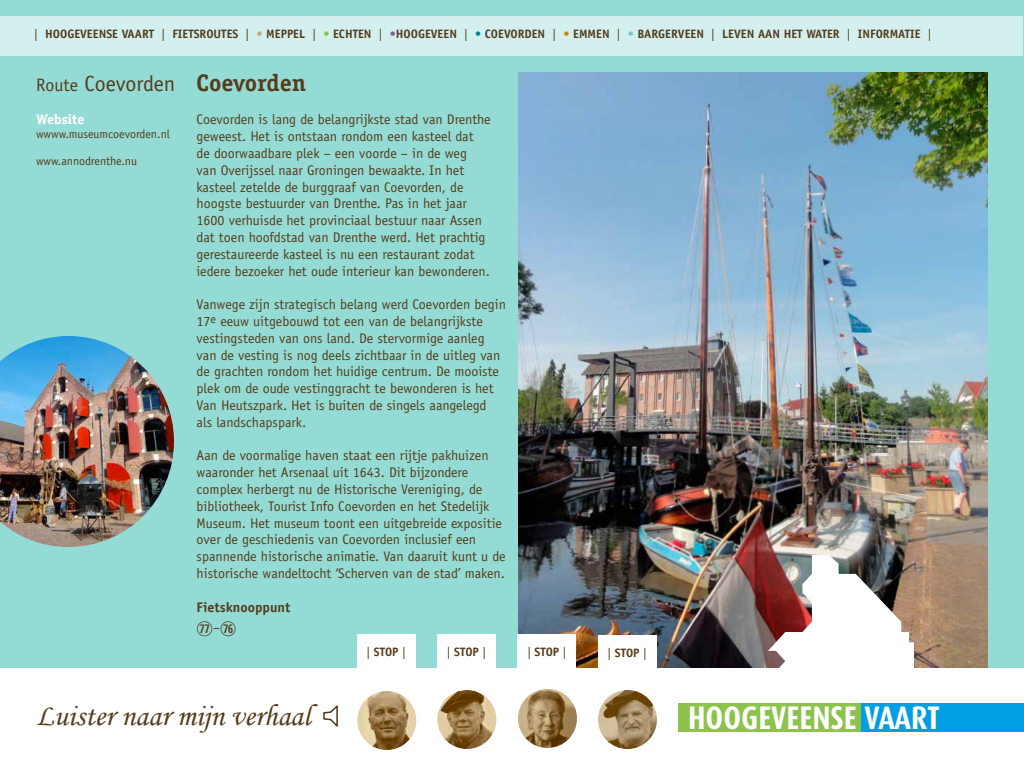
<style>
.page{position:relative;width:1024px;height:768px;background:#fff}
.page>*{position:absolute;margin:0;border:0;box-sizing:border-box;transform-origin:0 0}
.t1{font:700 32.6px "Dax Condensed";color:#fff}
.t2{font:30.6px "Monotype Corsiva";color:#543d1c}
.t3{font:700 24px "Officina Serif";color:#543d1c}
.t4{font:22px "Officina Sans";color:#543d1c}
.t5{font:20px "Combi Numerals";color:#533c1b}
.t6{font:14px/16.8px "Officina Sans";color:#543d1c}
.t7{font:700 14px "Officina Sans";color:#543d1c}
.t8{font:700 14px "Officina Serif";color:#fff}
.t9{font:700 12.2px "Officina Sans";color:#543d1c}
.t10{font:12px "Officina Sans";color:#543d1c}
.s1{font-weight:400}
.s2{color:#bea782}
.s3{color:#8dc34c}
.s4{color:#755da0}
.s5{color:#008092}
.s6{color:#ca8700}
.s7{color:#80bfc8}
.s8{font-size:18px}
</style>
<div class="page">
<div style="left:0;top:0;width:1024px;height:668px;background:#95dbd5"></div>
<img style="left:0;top:336px;width:174px;height:211px">
<img style="left:518px;top:72px;width:470px;height:596px">
<div style="left:0;top:16px;width:1024px;height:40px;background:#d4f0ee"></div>
<div style="left:357px;top:634px;width:59px;height:35px;background:#fff"></div>
<div style="left:437px;top:634px;width:59px;height:35px;background:#fff"></div>
<img style="left:357px;top:691px;width:59px;height:59px;border-radius:30px">
<img style="left:437px;top:690px;width:59px;height:59px;border-radius:29px">
<svg style="left:323px;top:705px;width:15px;height:22px"></svg>
<div style="left:518px;top:634px;width:58px;height:35px;background:#fff"></div>
<div style="left:598px;top:635px;width:59px;height:35px;background:#fff"></div>
<img style="left:518px;top:689px;width:59px;height:59px;border-radius:30px">
<img style="left:598px;top:690px;width:59px;height:59px;border-radius:30px">
<div style="left:678px;top:703px;width:184px;height:29px;background:#8dc34c"></div>
<div style="left:861px;top:703px;width:163px;height:29px;background:#009fe3"></div>
<img style="left:768px;top:555px;width:146px;height:113px">
<p class="t9" style="left:34px;top:26px;width:899px"><span class="s1">|</span> HOOGEVEENSE VAART <span class="s1">|</span> FIETSROUTES <span class="s1">|</span> <span class="s2">•</span> MEPPEL <span class="s1">|</span> <span class="s3">•</span> ECHTEN <span class="s1">|</span> <span class="s4">•</span>HOOGEVEEN <span class="s1">|</span> <span class="s5">•</span> COEVORDEN <span class="s1">|</span> <span class="s6">•</span> EMMEN <span class="s1">|</span> <span class="s7">•</span> BARGERVEEN <span class="s1">|</span> LEVEN AAN HET WATER <span class="s1">|</span> INFORMATIE <span class="s1">|</span></p>
<h3 class="t4" style="left:36px;top:70px;width:141px"><span class="s8">Route</span> Coevorden</h3>
<p class="t8" style="left:36px;top:110px;width:50px">Website</p>
<p class="t10" style="left:36px;top:126px;width:136px">wwww.museumcoevorden.nl</p>
<p class="t10" style="left:36px;top:154px;width:103px">www.annodrenthe.nu</p>
<h3 class="t3" style="left:197px;top:68px;width:111px">Coevorden</h3>
<p class="t6" style="left:197px;top:111px;width:296px">Coevorden is lang de belangrijkste stad van Drenthe geweest. Het is ontstaan rondom een kasteel dat<br>de doorwaadbare plek – een voorde – in de weg<br>van Overijssel naar Groningen bewaakte. In het kasteel zetelde de burggraaf van Coevorden, de hoogste bestuurder van Drenthe. Pas in het jaar 1600 verhuisde het provinciaal bestuur naar Assen dat toen hoofdstad van Drenthe werd. Het prachtig gerestaureerde kasteel is nu een restaurant zodat iedere bezoeker het oude interieur kan bewonderen.</p>
<p class="t6" style="left:197px;top:296px;width:311px">Vanwege zijn strategisch belang werd Coevorden begin 17<sup>e</sup> eeuw uitgebouwd tot een van de belangrijkste vestingsteden van ons land. De stervormige aanleg van de vesting is nog deels zichtbaar in de uitleg van de grachten rondom het huidige centrum. De mooiste plek om de oude vestinggracht te bewonderen is het Van Heutszpark. Het is buiten de singels aangelegd<br>als landschapspark.</p>
<p class="t6" style="left:197px;top:447px;width:310px">Aan de voormalige haven staat een rijtje pakhuizen waaronder het Arsenaal uit 1643. Dit bijzondere complex herbergt nu de Historische Vereniging, de bibliotheek, Tourist Info Coevorden en het Stedelijk Museum. Het museum toont een uitgebreide expositie over de geschiedenis van Coevorden inclusief een spannende historische animatie. Van daaruit kunt u de historische wandeltocht ‘Scherven van de stad’ maken.</p>
<p class="t7" style="left:197px;top:598px;width:95px">FIETSKNOOPPUNT</p>
<h3 class="t5" style="left:197px;top:621px;width:41px">7&amp;<sup>–</sup>7^</h3>
<p class="t9" style="left:367px;top:645px;width:41px"><span class="s1">|</span> STOP <span class="s1">|</span></p>
<p class="t9" style="left:447px;top:645px;width:41px"><span class="s1">|</span> STOP <span class="s1">|</span></p>
<h2 class="t2" style="left:36px;top:698px;width:276px">Luister naar mijn verhaal</h2>
<p class="t9" style="left:527px;top:645px;width:41px"><span class="s1">|</span> STOP <span class="s1">|</span></p>
<p class="t9" style="left:608px;top:646px;width:41px"><span class="s1">|</span> STOP <span class="s1">|</span></p>
<h1 class="t1" style="left:688px;top:700px;width:253px">HOOGEVEENSE VAART</h1>
</div>
